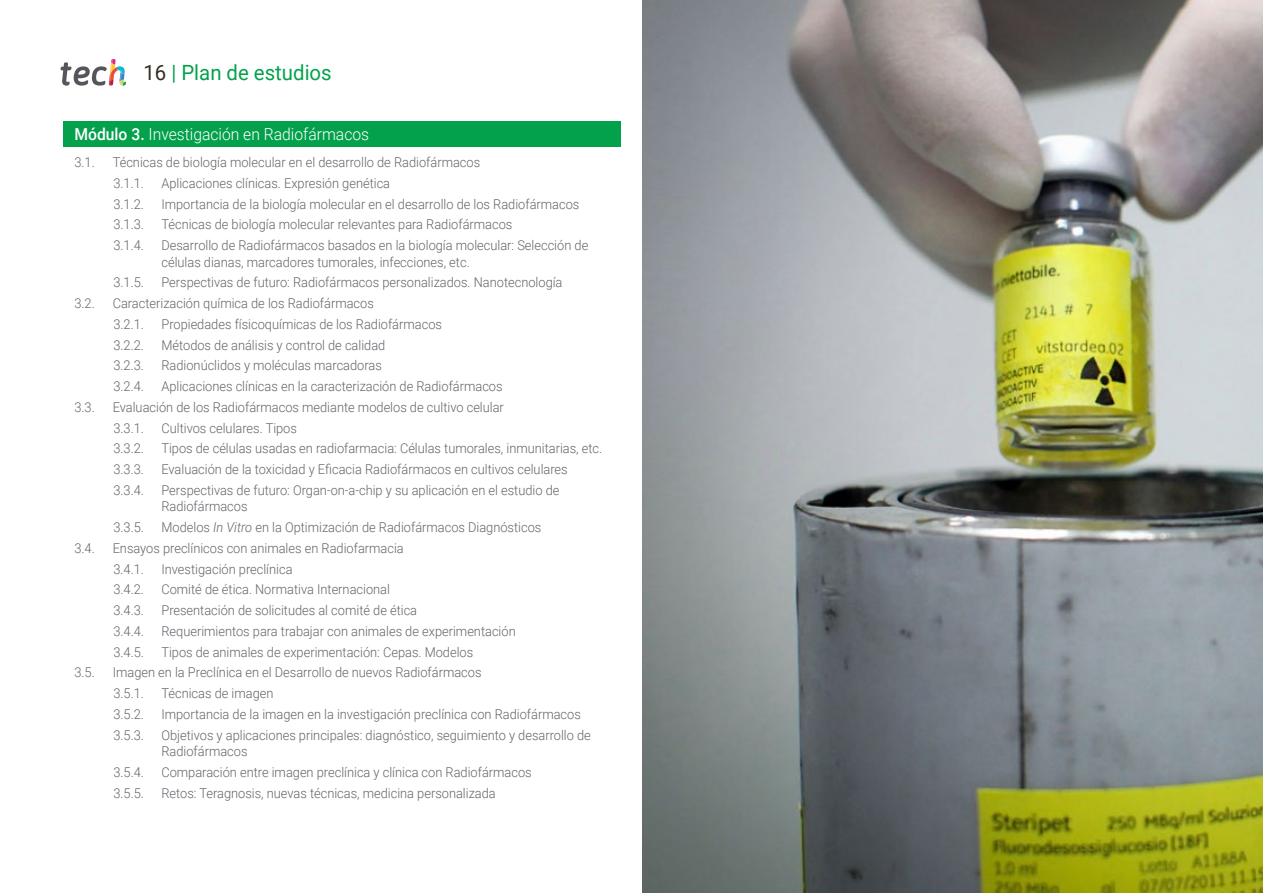
<style>
.page{position:relative;width:1263px;height:893px;background:#fff}
.page>*{position:absolute;margin:0;border:0;box-sizing:border-box;transform-origin:0 0}
.t1{font:21px "Roboto";color:#04a14d}
.t2{font:300 16.5px "Roboto";color:#fff;scale:.95 1}
.t3{font:300 13.5px/20.7px "Roboto";color:#61646a;scale:.95 1}
.s1{color:#312e20}
.s2{font-weight:500}
.s3{font-style:italic}
</style>
<div class="page">
<div style="left:63px;top:121px;width:558px;height:25px;background:#04a14d"></div>
<img style="left:642px;top:0;width:621px;height:893px">
<svg style="left:61px;top:59px;width:65px;height:27px"></svg>
<h1 class="t1" style="left:144px;top:57px;width:190px"><span class="s1">16</span> | Plan de estudios</h1>
<p class="t2" style="left:74px;top:123px;width:312px"><span class="s2">Módulo 3.</span> Investigación en Radiofármacos</p>
<p class="t3" style="left:74px;top:151px;width:23px">3.1.</p>
<p class="t3" style="left:113px;top:151px;width:388px">Técnicas de biología molecular en el desarrollo de Radiofármacos<br>3.1.1.</p>
<p class="t3" style="left:161px;top:172px;width:242px">Aplicaciones clínicas. Expresión genética</p>
<p class="t3" style="left:113px;top:193px;width:34px">3.1.2.</p>
<p class="t3" style="left:161px;top:193px;width:441px">Importancia de la biología molecular en el desarrollo de los Radiofármacos</p>
<p class="t3" style="left:113px;top:214px;width:34px">3.1.3.</p>
<p class="t3" style="left:161px;top:214px;width:371px">Técnicas de biología molecular relevantes para Radiofármacos</p>
<p class="t3" style="left:113px;top:234px;width:34px">3.1.4.</p>
<p class="t3" style="left:161px;top:237px;width:451px;line-height:16.5px">Desarrollo de Radiofármacos basados en la biología molecular: Selección de células dianas, marcadores tumorales, infecciones, etc.</p>
<p class="t3" style="left:113px;top:272px;width:34px">3.1.5.</p>
<p class="t3" style="left:161px;top:272px;width:424px">Perspectivas de futuro: Radiofármacos personalizados. Nanotecnología</p>
<p class="t3" style="left:74px;top:292px;width:23px">3.2.</p>
<p class="t3" style="left:113px;top:292px;width:276px">Caracterización química de los Radiofármacos<br>3.2.1.</p>
<p class="t3" style="left:161px;top:313px;width:297px">Propiedades físicoquímicas de los Radiofármacos</p>
<p class="t3" style="left:113px;top:334px;width:34px">3.2.2.</p>
<p class="t3" style="left:161px;top:334px;width:237px">Métodos de análisis y control de calidad</p>
<p class="t3" style="left:113px;top:355px;width:34px">3.2.3.</p>
<p class="t3" style="left:161px;top:355px;width:234px">Radionúclidos y moléculas marcadoras</p>
<p class="t3" style="left:113px;top:375px;width:34px">3.2.4.</p>
<p class="t3" style="left:161px;top:375px;width:361px">Aplicaciones clínicas en la caracterización de Radiofármacos</p>
<p class="t3" style="left:74px;top:396px;width:23px">3.3.</p>
<p class="t3" style="left:113px;top:396px;width:413px">Evaluación de los Radiofármacos mediante modelos de cultivo celular<br>3.3.1.</p>
<p class="t3" style="left:161px;top:417px;width:144px">Cultivos celulares. Tipos</p>
<p class="t3" style="left:113px;top:438px;width:34px">3.3.2.</p>
<p class="t3" style="left:161px;top:438px;width:465px">Tipos de células usadas en radiofarmacia: Células tumorales, inmunitarias, etc.</p>
<p class="t3" style="left:113px;top:458px;width:34px">3.3.3.</p>
<p class="t3" style="left:161px;top:458px;width:429px">Evaluación de la toxicidad y Eficacia Radiofármacos en cultivos celulares</p>
<p class="t3" style="left:113px;top:479px;width:34px">3.3.4.</p>
<p class="t3" style="left:161px;top:481px;width:420px;line-height:16.5px">Perspectivas de futuro: Organ-on-a-chip y su aplicación en el estudio de<br>Radiofármacos</p>
<p class="t3" style="left:113px;top:516px;width:34px">3.3.5.</p>
<p class="t3" style="left:161px;top:516px;width:401px">Modelos <span class="s3">In Vitro</span> en la Optimización de Radiofármacos Diagnósticos</p>
<p class="t3" style="left:74px;top:537px;width:23px">3.4.</p>
<p class="t3" style="left:113px;top:537px;width:308px">Ensayos preclínicos con animales en Radiofarmacia<br>3.4.1.</p>
<p class="t3" style="left:161px;top:558px;width:140px">Investigación preclínica</p>
<p class="t3" style="left:113px;top:579px;width:34px">3.4.2.</p>
<p class="t3" style="left:161px;top:579px;width:242px">Comité de ética. Normativa Internacional</p>
<p class="t3" style="left:113px;top:599px;width:34px">3.4.3.</p>
<p class="t3" style="left:161px;top:599px;width:271px">Presentación de solicitudes al comité de ética</p>
<p class="t3" style="left:113px;top:620px;width:34px">3.4.4.</p>
<p class="t3" style="left:161px;top:620px;width:374px">Requerimientos para trabajar con animales de experimentación</p>
<p class="t3" style="left:113px;top:641px;width:34px">3.4.5.</p>
<p class="t3" style="left:161px;top:641px;width:330px">Tipos de animales de experimentación: Cepas. Modelos</p>
<p class="t3" style="left:74px;top:662px;width:23px">3.5.</p>
<p class="t3" style="left:113px;top:662px;width:390px">Imagen en la Preclínica en el Desarrollo de nuevos Radiofármacos<br>3.5.1.</p>
<p class="t3" style="left:161px;top:682px;width:119px">Técnicas de imagen</p>
<p class="t3" style="left:113px;top:703px;width:34px">3.5.2.</p>
<p class="t3" style="left:161px;top:703px;width:443px">Importancia de la imagen en la investigación preclínica con Radiofármacos</p>
<p class="t3" style="left:113px;top:724px;width:34px">3.5.3.</p>
<p class="t3" style="left:161px;top:726px;width:453px;line-height:16.5px">Objetivos y aplicaciones principales: diagnóstico, seguimiento y desarrollo de<br>Radiofármacos</p>
<p class="t3" style="left:113px;top:761px;width:34px">3.5.4.</p>
<p class="t3" style="left:161px;top:761px;width:391px">Comparación entre imagen preclínica y clínica con Radiofármacos</p>
<p class="t3" style="left:113px;top:782px;width:34px">3.5.5.</p>
<p class="t3" style="left:161px;top:782px;width:353px">Retos: Teragnosis, nuevas técnicas, medicina personalizada</p>
</div>
